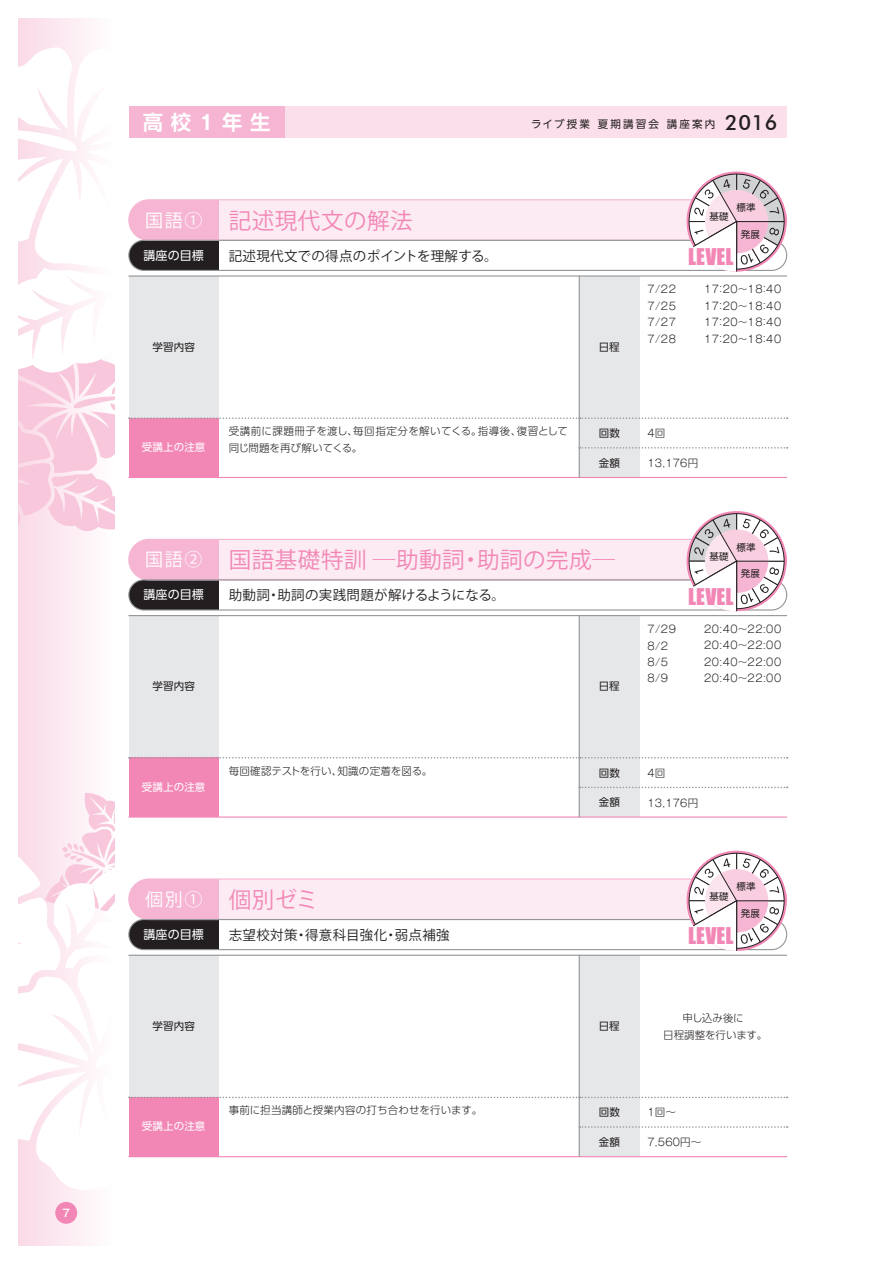
<style>
.page{position:relative;width:893px;height:1263px;background:#fff}
.page>*{position:absolute;margin:0;border:0;box-sizing:border-box;transform-origin:0 0}
.t1{font:22.5px "Maru Fo Pro Medium 90 ms RKSJ H";letter-spacing:.025em;color:#f287b6}
.t2{font:21.15px "Impact";letter-spacing:.01em;color:#f287b6}
.t3{font:700 20.25px "UD Shin Go NT Pro De";color:#fff}
.t4{font:13.5px "Maru Fo Pro Medium 90 ms RKSJ H";letter-spacing:.025em;color:#231f20}
.t5{font:12px "UD Shin Go Pro";letter-spacing:.01em;color:#fff}
.t6{font:300 10.5px/16.5px "Gothic MB101 Pro";letter-spacing:.05em;color:#231f20;text-align:justify}
.t7{font:300 10.5px/16.5px "UD Shin Go Pro";letter-spacing:.01em;color:#231f20}
.t8{font:10.5px "UD Shin Go Pro";letter-spacing:.01em;color:#231f20}
.t9{font:10.5px "UD Shin Go NT Pro";letter-spacing:.205em;color:#231f20}
.t10{font:10.5px "UD Shin Go Pro";letter-spacing:.01em;color:#fff}
.t11{font:300 10.5px/16.5px "UD Shin Go Pro";letter-spacing:-.02em;color:#231f20;text-align:center}
.t12{font:500 10.5px "Gothic MB101 Pro";color:#fff}
.t13{font:9.45px "UD Shin Go Pro";letter-spacing:.025em;color:#231f20}
.s1{font-family:"Gothic MB101 Pro De"}
.s2{font-family:"Futura BT";font-weight:500;font-size:21px}
.s3{font-family:"Maru Fo Pro Bold 90 ms RKSJ H";font-size:18px;color:#fff}
.s4{font-family:"UD Shin Go Pro"}
.s5{font-family:"Gothic MB101 Pro"}
</style>
<div class="page">
<div style="left:18px;top:18px;width:96px;height:1227px;background:linear-gradient(to right,#fad9e7,#fefdfe)"></div>
<svg style="left:18px;top:47px;width:96px;height:496px"></svg>
<svg style="left:18px;top:793px;width:96px;height:397px"></svg>
<div style="left:55px;top:1202px;width:22px;height:22px;background:#f287b6;border-radius:50%"></div>
<div style="left:129px;top:106px;width:658px;height:32px;background:#fbdfeb"></div>
<div style="left:129px;top:106px;width:156px;height:32px;background:#f6b5d2"></div>
<div style="left:129px;top:240px;width:90px;height:30px;background:#231f20"></div>
<div style="left:129px;top:200px;width:658px;height:40px;background:#fcebf2;border-radius:20px"></div>
<div style="left:129px;top:200px;width:90px;height:40px;background:#f6b5d2"></div>
<div style="left:128px;top:199px;width:659px;height:42px;border:1px solid #f6b5d2;border-radius:20px"></div>
<div style="left:128px;top:240px;width:659px;height:31px;border:1px solid #939598;border-radius:15px"></div>
<svg style="left:686px;top:171px;width:101px;height:101px"></svg>
<div style="left:579px;top:276px;width:60px;height:201px;background:#e6e7e9"></div>
<div style="left:129px;top:276px;width:90px;height:142px;background:#e6e7e9"></div>
<div style="left:129px;top:418px;width:90px;height:59px;background:#f287b6"></div>
<hr style="left:129px;top:477px;width:658px;height:1px;background:#f287b6">
<hr style="left:129px;top:275px;width:658px;height:2px;background:#939598">
<hr style="left:579px;top:276px;width:1px;height:201px;background:#939598">
<svg style="left:580px;top:447px;width:208px;height:2px"></svg>
<svg style="left:129px;top:417px;width:659px;height:2px"></svg>
<div style="left:129px;top:580px;width:90px;height:30px;background:#231f20"></div>
<div style="left:129px;top:539px;width:658px;height:41px;background:#fcebf2;border-radius:20px"></div>
<div style="left:129px;top:539px;width:90px;height:41px;background:#f6b5d2"></div>
<div style="left:128px;top:539px;width:659px;height:41px;border:1px solid #f6b5d2;border-radius:20px"></div>
<div style="left:128px;top:579px;width:659px;height:31px;border:1px solid #939598;border-radius:15px"></div>
<svg style="left:686px;top:511px;width:101px;height:100px"></svg>
<div style="left:579px;top:616px;width:60px;height:201px;background:#e6e7e9"></div>
<div style="left:129px;top:616px;width:90px;height:142px;background:#e6e7e9"></div>
<div style="left:129px;top:758px;width:90px;height:59px;background:#f287b6"></div>
<hr style="left:129px;top:816px;width:658px;height:2px;background:#f287b6">
<hr style="left:129px;top:615px;width:658px;height:1px;background:#939598">
<hr style="left:579px;top:616px;width:1px;height:201px;background:#939598">
<svg style="left:580px;top:787px;width:208px;height:1px"></svg>
<svg style="left:129px;top:757px;width:659px;height:1px"></svg>
<div style="left:129px;top:919px;width:90px;height:31px;background:#231f20"></div>
<div style="left:129px;top:879px;width:658px;height:40px;background:#fcebf2;border-radius:20px"></div>
<div style="left:129px;top:879px;width:90px;height:40px;background:#f6b5d2"></div>
<div style="left:128px;top:878px;width:659px;height:42px;border:1px solid #f6b5d2;border-radius:20px"></div>
<div style="left:128px;top:919px;width:659px;height:31px;border:1px solid #939598;border-radius:15px"></div>
<svg style="left:686px;top:851px;width:101px;height:100px"></svg>
<div style="left:579px;top:955px;width:60px;height:202px;background:#e6e7e9"></div>
<div style="left:129px;top:955px;width:90px;height:142px;background:#e6e7e9"></div>
<div style="left:129px;top:1097px;width:90px;height:60px;background:#f287b6"></div>
<hr style="left:129px;top:1156px;width:658px;height:1px;background:#f287b6">
<hr style="left:129px;top:955px;width:658px;height:1px;background:#939598">
<hr style="left:579px;top:955px;width:1px;height:202px;background:#939598">
<svg style="left:580px;top:1126px;width:208px;height:2px"></svg>
<svg style="left:129px;top:1097px;width:659px;height:1px"></svg>
<p class="t12" style="left:62px;top:1204px;width:9px">7</p>
<h3 class="t3" style="left:143px;top:106px;width:129px">高校<span class="s1">1</span>年生</h3>
<p class="t9" style="left:531px;top:116px;width:248px">ライブ授業 夏期講習会 講座案内 <span class="s2">2016</span></p>
<h1 class="t1" style="left:145px;top:208px;width:269px"><span class="s3">国語①</span> 記述現代文の解法</h1>
<p class="t13" style="left:709px;top:209px;width:21px">基礎</p>
<p class="t13" style="left:736px;top:200px;width:21px">標準</p>
<p class="t13" style="left:741px;top:227px;width:21px">発展</p>
<p class="t5" style="left:144px;top:246px;width:62px">講座の目標</p>
<p class="t4" style="left:229px;top:248px;width:270px">記述現代文での得点のポイントを理解する。</p>
<p class="t8" style="left:153px;top:338px;width:44px">学習内容</p>
<p class="t8" style="left:599px;top:338px;width:22px">日程</p>
<h2 class="t2" style="left:688px;top:240px;width:47px">LEVEL</h2>
<p class="t6" style="left:647px;top:280px;width:30px">7/22<br>7/25<br>7/27<br>7/28</p>
<p class="t6" style="left:704px;top:280px;width:79px">17：20～18：40<br>17：20～18：40<br>17：20～18：40<br>17：20～18：40</p>
<p class="t10" style="left:142px;top:438px;width:65px">受講上の注意</p>
<p class="t7" style="left:229px;top:423px;width:341px">受講前に課題冊子を渡し、毎回指定分を解いてくる。指導後、復習として同じ問題を再び解いてくる。</p>
<p class="t8" style="left:599px;top:424px;width:23px">回数</p>
<p class="t8" style="left:599px;top:454px;width:23px">金額</p>
<p class="t6" style="left:647px;top:453px;width:52px">13,176<span class="s4">円</span></p>
<p class="t6" style="left:647px;top:423px;width:19px">4<span class="s4">回</span></p>
<h1 class="t1" style="left:145px;top:547px;width:471px"><span class="s3">国語②</span> 国語基礎特訓 ―助動詞・助詞の完成―</h1>
<p class="t13" style="left:709px;top:549px;width:21px">基礎</p>
<p class="t13" style="left:736px;top:539px;width:21px">標準</p>
<p class="t13" style="left:741px;top:566px;width:21px">発展</p>
<p class="t5" style="left:144px;top:585px;width:62px">講座の目標</p>
<p class="t4" style="left:229px;top:588px;width:278px">助動詞・助詞の実践問題が解けるようになる。</p>
<p class="t8" style="left:153px;top:678px;width:44px">学習内容</p>
<p class="t8" style="left:599px;top:678px;width:22px">日程</p>
<h2 class="t2" style="left:688px;top:580px;width:47px">LEVEL</h2>
<p class="t6" style="left:647px;top:619px;width:30px;text-align:left">7/29<br>8/2<br>8/5<br>8/9</p>
<p class="t6" style="left:704px;top:619px;width:79px">20:40～22:00<br>20:40～22:00<br>20:40～22:00<br>20:40～22:00</p>
<p class="t10" style="left:142px;top:778px;width:65px">受講上の注意</p>
<p class="t7" style="left:229px;top:762px;width:205px">毎回確認テストを行い、知識の定着を図る。</p>
<p class="t8" style="left:599px;top:764px;width:23px">回数</p>
<p class="t8" style="left:599px;top:794px;width:23px">金額</p>
<p class="t6" style="left:647px;top:793px;width:52px">13,176<span class="s4">円</span></p>
<p class="t6" style="left:647px;top:763px;width:19px">4<span class="s4">回</span></p>
<h1 class="t1" style="left:145px;top:887px;width:175px"><span class="s3">個別①</span> 個別ゼミ</h1>
<p class="t13" style="left:709px;top:888px;width:21px">基礎</p>
<p class="t13" style="left:736px;top:879px;width:21px">標準</p>
<p class="t13" style="left:741px;top:906px;width:21px">発展</p>
<p class="t5" style="left:144px;top:925px;width:62px">講座の目標</p>
<p class="t4" style="left:229px;top:927px;width:222px">志望校対策・得意科目強化・弱点補強</p>
<h2 class="t2" style="left:688px;top:920px;width:47px">LEVEL</h2>
<p class="t8" style="left:153px;top:1017px;width:44px">学習内容</p>
<p class="t8" style="left:599px;top:1017px;width:22px">日程</p>
<p class="t11" style="left:663px;top:1010px;width:105px">申し込み後に<br>日程調整を行います。</p>
<p class="t10" style="left:142px;top:1118px;width:65px">受講上の注意</p>
<p class="t7" style="left:229px;top:1102px;width:255px">事前に担当講師と授業内容の打ち合わせを行います。</p>
<p class="t8" style="left:599px;top:1104px;width:23px">回数</p>
<p class="t8" style="left:599px;top:1133px;width:23px">金額</p>
<p class="t6" style="left:647px;top:1132px;width:55px">7,560<span class="s4">円～</span></p>
<p class="t7" style="left:647px;top:1104px;width:30px"><span class="s5">1</span>回～</p>
</div>
